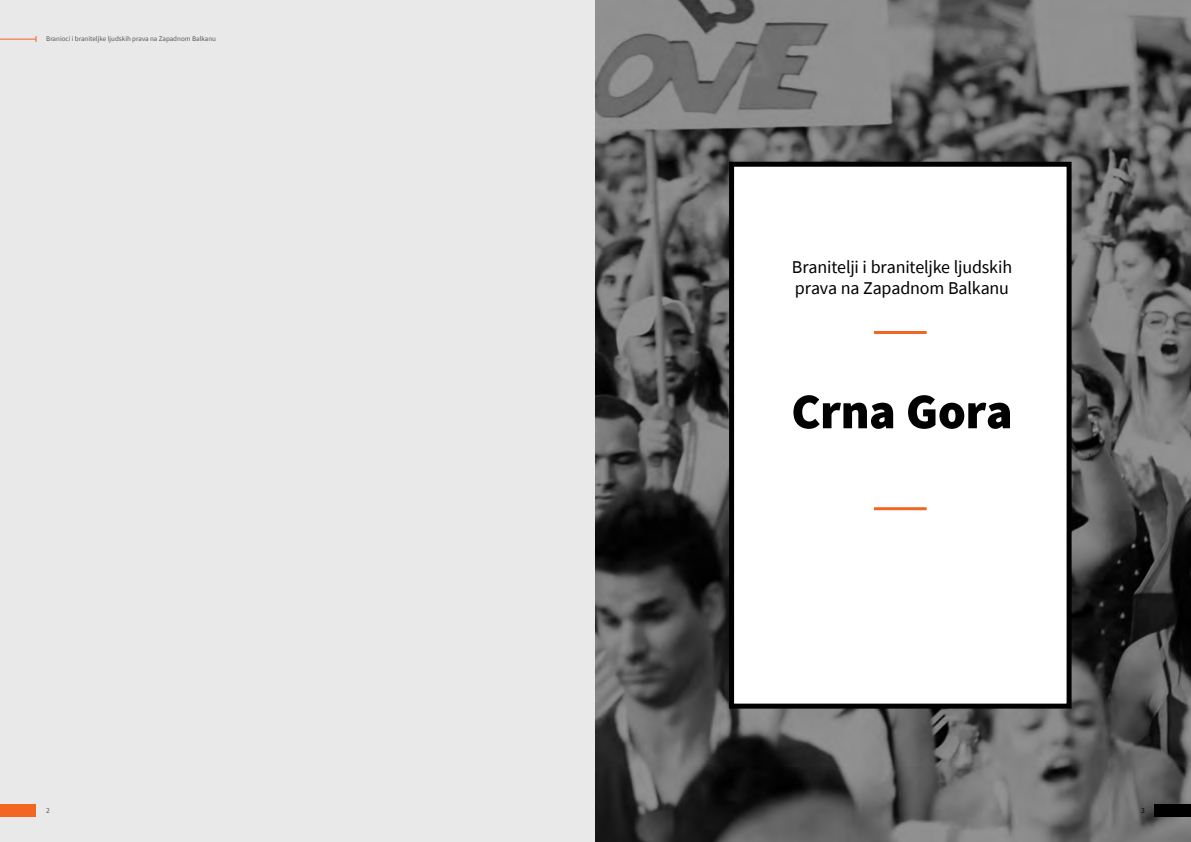
<style>
.page{position:relative;width:1191px;height:842px;background:#e9e9ea}
.page>*{position:absolute;margin:0;border:0;box-sizing:border-box;transform-origin:0 0}
.t1{font:900 50px "Source Sans Pro";letter-spacing:-.01em;color:#000}
.t2{font:18px/21.6px "Source Sans Pro";letter-spacing:-.01em;color:#000}
.t3{font:7.5px "Source Sans Pro";color:#000}
.t4{font:7.5px "Source Sans Pro";color:#58595b}
.t5{font:7px "Source Sans Pro";color:#58595b}
</style>
<div class="page">
<img style="left:595px;top:0;width:596px;height:842px">
<div style="left:1155px;top:804px;width:36px;height:12px;background:#000"></div>
<div style="left:731px;top:164px;width:338px;height:542px;background:#fff"></div>
<div style="left:729px;top:162px;width:342px;height:547px;border:5px solid #000"></div>
<hr style="left:874px;top:507px;width:52px;height:3px;background:#f26522">
<hr style="left:874px;top:331px;width:52px;height:3px;background:#f26522">
<hr style="left:0;top:39px;width:36px;height:1px;background:#f26522">
<div style="left:0;top:804px;width:36px;height:12px;background:#f26522"></div>
<p class="t5" style="left:46px;top:34px;width:171px">Branioci i braniteljke ljudskih prava na Zapadnom Balkanu</p>
<p class="t4" style="left:46px;top:806px;width:5px">2</p>
<p class="t2" style="left:791px;top:256px;width:222px">Branitelji i braniteljke ljudskih prava na Zapadnom Balkanu</p>
<h1 class="t1" style="left:791px;top:377px;width:223px">Crna Gora</h1>
<p class="t3" style="left:1141px;top:806px;width:5px">3</p>
</div>
